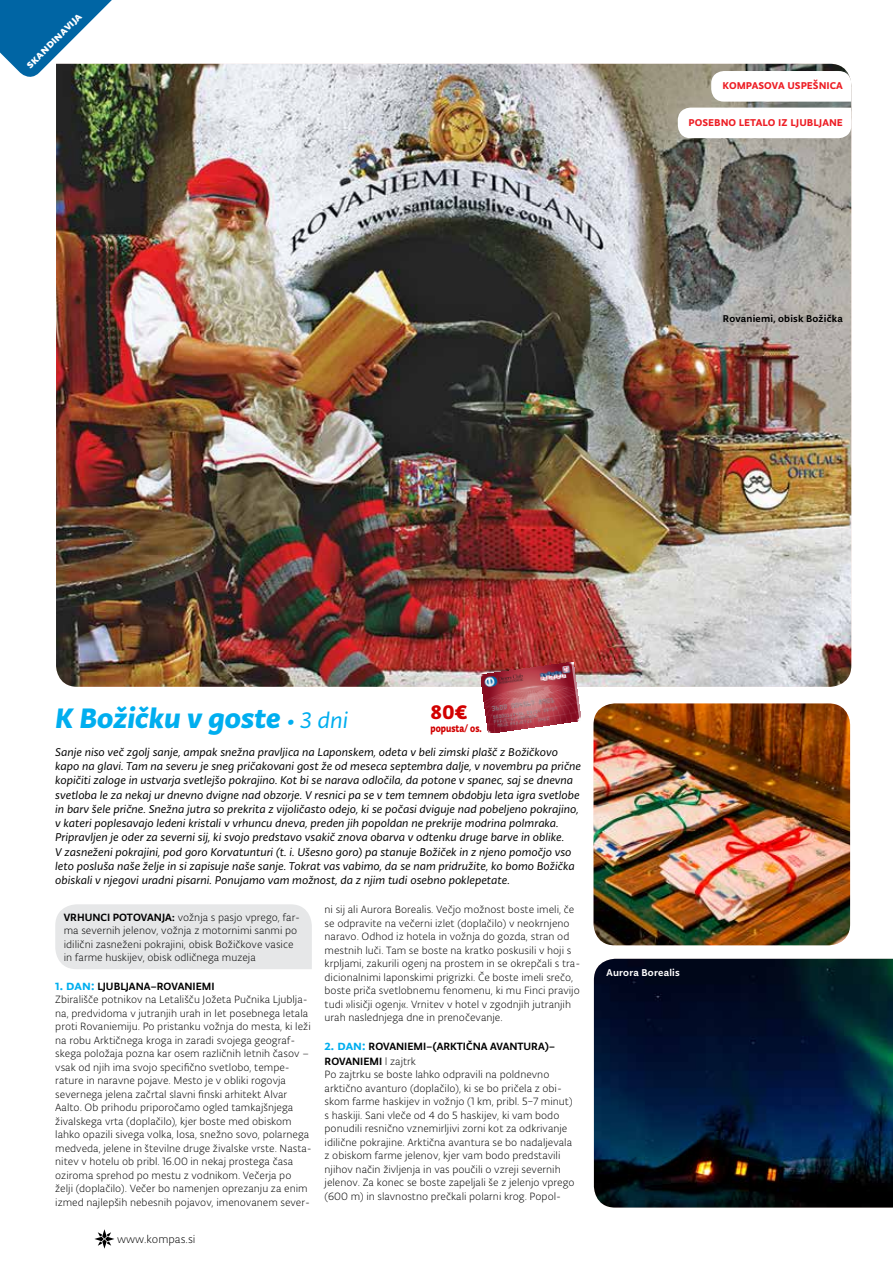
<style>
.page{position:relative;width:893px;height:1263px;background:#fff}
.page>*{position:absolute;margin:0;border:0;box-sizing:border-box;transform-origin:0 0}
.t1{font:italic 700 30px "Typonine Sans Pro";color:#00aeef}
.t2{font:700 21px "Typonine Sans Pro";color:#d20000}
.t3{font:500 13.5px "Typonine Sans Pro";color:#ed1d24;scale:.94 1}
.t4{font:italic 12px/14.2px "Typonine Sans Pro Normal";color:#000}
.t5{font:300 12px "Typonine Sans Pro";color:#000}
.t6{font:700 12px "Typonine Sans Pro";color:#fff}
.t7{font:300 11.25px/13.5px "Typonine Sans Pro";color:#000}
.t8{font:500 11.25px/15px "Typonine Sans Pro";color:#000}
.t9{font:700 11.25px "Typonine Sans Pro";color:#d20000;scale:.8 1}
.t10{font:500 10.5px "Typonine Sans Pro";letter-spacing:.02em;color:#000}
.t11{font:500 10.5px "Typonine Sans Pro";letter-spacing:.02em;color:#fff}
.s1{font-family:"Typonine Sans Pro Normal";font-weight:400;font-size:24px}
.s2{font-size:14.25px;color:#00aeef}
.s3{font-weight:300}
.s4{font-weight:500}
.s5{font-weight:500;font-size:14.25px;color:#00aeef}
</style>
<div class="page">
<svg style="left:94px;top:1229px;width:20px;height:20px"></svg>
<svg style="left:0;top:0;width:118px;height:77px"></svg>
<img style="left:593px;top:703px;width:257px;height:242px">
<div style="left:55px;top:904px;width:257px;height:65px;background:#e6e7e8"></div>
<img style="left:56px;top:64px;width:795px;height:623px">
<svg style="left:711px;top:71px;width:140px;height:31px"></svg>
<svg style="left:678px;top:108px;width:173px;height:30px"></svg>
<img style="left:594px;top:959px;width:299px;height:248px">
<img style="left:481px;top:663px;width:100px;height:70px">
<p class="t6" style="left:23px;top:61px;width:75px;rotate:-45deg">skandinavija</p>
<p class="t3" style="left:722px;top:77px;width:129px">kompasova uspešnica</p>
<p class="t3" style="left:689px;top:113px;width:166px">posebno letalo iz ljubljane</p>
<p class="t10" style="left:723px;top:313px;width:122px">Rovaniemi, obisk Božička</p>
<h2 class="t2" style="left:431px;top:699px;width:38px">80€</h2>
<p class="t9" style="left:431px;top:722px;width:65px">popusta/ os.</p>
<h1 class="t1" style="left:55px;top:700px;width:294px">K Božičku v goste <span class="s1">• 3 dni</span></h1>
<p class="t4" style="left:55px;top:745px;width:527px">Sanje niso več zgolj sanje, ampak snežna pravljica na Laponskem, odeta v beli zimski plašč z Božičkovo kapo na glavi. Tam na severu je sneg pričakovani gost že od meseca septembra dalje, v novembru pa prične kopičiti zaloge in ustvarja svetlejšo pokrajino. Kot bi se narava odločila, da potone v spanec, saj se dnevna svetloba le za nekaj ur dnevno dvigne nad obzorje. V resnici pa se v tem temnem obdobju leta igra svetlobe in barv šele prične. Snežna jutra so prekrita z vijoličasto odejo, ki se počasi dviguje nad pobeljeno pokrajino, v kateri poplesavajo ledeni kristali v vrhuncu dneva, preden jih popoldan ne prekrije modrina polmraka.<br>Pripravljen je oder za severni sij, ki svojo predstavo vsakič znova obarva v odtenku druge barve in oblike.<br>V zasneženi pokrajini, pod goro Korvatunturi (t. i. Ušesno goro) pa stanuje Božiček in z njeno pomočjo vso leto posluša naše želje in si zapisuje naše sanje. Tokrat vas vabimo, da se nam pridružite, ko bomo Božička obiskali v njegovi uradni pisarni. Ponujamo vam možnost, da z njim tudi osebno poklepetate.</p>
<p class="t7" style="left:325px;top:902px;width:257px">ni sij ali Aurora Borealis. Večjo možnost boste imeli, če se odpravite na večerni izlet (doplačilo) v neokrnjeno naravo. Odhod iz hotela in vožnja do gozda, stran od mestnih luči. Tam se boste na kratko poskusili v hoji s krpljami, zakurili ogenj na prostem in se okrepčali s tra&shy;dicionalnimi laponskimi prigrizki. Če boste imeli srečo, boste priča svetlobnemu fenomenu, ki mu Finci pravijo tudi »lisičji ogenj«. Vrnitev v hotel v zgodnjih jutranjih urah naslednjega dne in prenočevanje.</p>
<p class="t8" style="left:325px;top:1038px;width:232px"><span class="s2">2. dan:</span> ROVANIEMI–(ARKTIČNA AVANTURA)–<br>ROVANIEMI <span class="s3">| zajtrk</span></p>
<p class="t7" style="left:325px;top:1067px;width:252px">Po zajtrku se boste lahko odpravili na poldnevno arktično avanturo (doplačilo), ki se bo pričela z obi&shy;skom farme haskijev in vožnjo (1 km, pribl. 5−7 minut) s haskiji. Sani vleče od 4 do 5 haskijev, ki vam bodo ponudili resnično vznemirljivi zorni kot za odkrivanje idilične pokrajine. Arktična avantura se bo nadaljevala z obiskom farme jelenov, kjer vam bodo predstavili njihov način življenja in vas poučili o vzreji severnih jelenov. Za konec se boste zapeljali še z jelenjo vprego (600 m) in slavnostno prečkali polarni krog. Popol-</p>
<p class="t7" style="left:64px;top:910px;width:238px"><span class="s4">VRHUNCI POTOVANJA:</span> vožnja s pasjo vprego, far&shy;ma severnih jelenov, vožnja z motornimi sanmi po idilični zasneženi pokrajini, obisk Božičkove vasice in farme huskijev, obisk odličnega muzeja</p>
<p class="t7" style="left:55px;top:979px;width:258px"><span class="s5">1. dan:</span> <span class="s4">LJUBLJANA–ROVANIEMI<br></span>Zbirališče potnikov na Letališču Jožeta Pučnika Ljublja&shy;na, predvidoma v jutranjih urah in let posebnega letala proti Rovaniemiju. Po pristanku vožnja do mesta, ki leži na robu Arktičnega kroga in zaradi svojega geograf&shy;skega položaja pozna kar osem različnih letnih časov – vsak od njih ima svojo specifično svetlobo, tempe&shy;rature in naravne pojave. Mesto je v obliki rogovja severnega jelena začrtal slavni finski arhitekt Alvar Aalto. Ob prihodu priporočamo ogled tamkajšnjega živalskega vrta (doplačilo), kjer boste med obiskom lahko opazili sivega volka, losa, snežno sovo, polarnega medveda, jelene in številne druge živalske vrste. Nasta&shy;nitev v hotelu ob pribl. 16.00 in nekaj prostega časa oziroma sprehod po mestu z vodnikom. Večerja po želji (doplačilo). Večer bo namenjen oprezanju za enim izmed najlepših nebesnih pojavov, imenovanem sever-</p>
<p class="t5" style="left:117px;top:1232px;width:80px">www.kompas.si</p>
<p class="t11" style="left:606px;top:966px;width:75px">Aurora Borealis</p>
</div>
